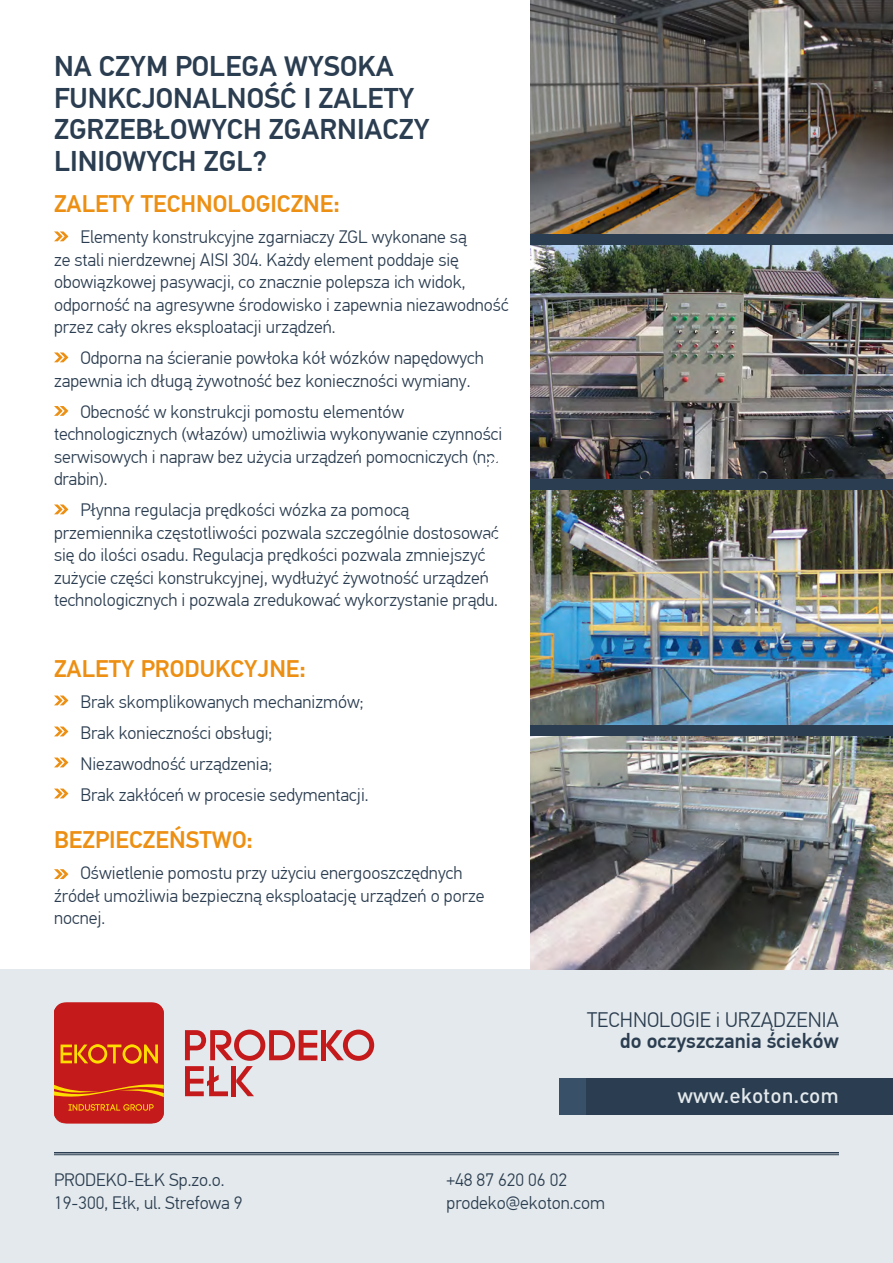
<style>
.page{position:relative;width:893px;height:1263px;background:#fff}
.page>*{position:absolute;margin:0;border:0;box-sizing:border-box;transform-origin:0 0}
.t1{font:500 28.5px/31.5px "PF Din Text Pro";color:#2b3d50}
.t2{font:500 24px "PF Din Text Pro";color:#ec8f12}
.t3{font:300 21px "PF Din Text Pro";color:#2b3d50}
.t4{font:500 21px "PF Din Text Pro";color:#2b3d50}
.t5{font:500 21px "DIN Pro";color:#e3e9ec}
.t6{font:300 18px/22.5px "PF Din Text Pro";color:#2b3d50}
</style>
<div class="page">
<div style="left:0;top:969px;width:893px;height:294px;background:#e3e9ec"></div>
<div style="left:530px;top:0;width:363px;height:969px;background:#2b3d50"></div>
<svg style="left:54px;top:231px;width:14px;height:10px"></svg>
<svg style="left:54px;top:352px;width:14px;height:10px"></svg>
<svg style="left:54px;top:406px;width:14px;height:10px"></svg>
<svg style="left:54px;top:504px;width:14px;height:10px"></svg>
<svg style="left:54px;top:695px;width:14px;height:10px"></svg>
<svg style="left:54px;top:726px;width:14px;height:10px"></svg>
<svg style="left:54px;top:757px;width:14px;height:10px"></svg>
<svg style="left:54px;top:788px;width:14px;height:10px"></svg>
<svg style="left:54px;top:869px;width:14px;height:10px"></svg>
<img style="left:530px;top:0;width:363px;height:233px">
<img style="left:530px;top:245px;width:363px;height:234px">
<img style="left:530px;top:491px;width:363px;height:233px">
<img style="left:530px;top:736px;width:363px;height:233px">
<hr style="left:54px;top:1152px;width:785px;height:1px;background:#2b3d50">
<hr style="left:54px;top:1154px;width:785px;height:1px;background:#2b3d50">
<svg style="left:54px;top:1002px;width:110px;height:121px;background:#cb301a"></svg>
<div style="left:559px;top:1078px;width:334px;height:37px;background:#395069"></div>
<div style="left:586px;top:1078px;width:307px;height:37px;background:#2b3d50"></div>
<div style="left:321px;top:1030px;width:5px;height:30px;background:#c51a1b"></div>
<svg style="left:326px;top:1029px;width:48px;height:32px"></svg>
<svg style="left:185px;top:1029px;width:132px;height:67px"></svg>
<h1 class="t1" style="left:54px;top:51px;width:377px">NA CZYM POLEGA WYSOKA<br>FUNKCJONALNOŚĆ I ZALETY<br>ZGRZEBŁOWYCH ZGARNIACZY<br>LINIOWYCH ZGL?</h1>
<h2 class="t2" style="left:54px;top:190px;width:287px">ZALETY TECHNOLOGICZNE:</h2>
<p class="t6" style="left:54px;top:226px;width:456px;text-indent:26px">Elementy konstrukcyjne zgarniaczy ZGL wykonane są<br>ze stali nierdzewnej AISI 304. Każdy element poddaje się obowiązkowej pasywacji, co znacznie polepsza ich widok, odporność na agresywne środowisko i zapewnia niezawodność przez cały okres eksploatacji urządzeń.</p>
<p class="t6" style="left:54px;top:347px;width:432px;text-indent:26px">Odporna na ścieranie powłoka kół wózków napędowych zapewnia ich długą żywotność bez konieczności wymiany.</p>
<p class="t6" style="left:54px;top:401px;width:450px;text-indent:26px">Obecność w konstrukcji pomostu elementów technologicznych (włazów) umożliwia wykonywanie czynności serwisowych i napraw bez użycia urządzeń pomocniczych (np. drabin).</p>
<p class="t6" style="left:54px;top:499px;width:446px;text-indent:26px">Płynna regulacja prędkości wózka za pomocą przemiennika częstotliwości pozwala szczególnie dostosować się do ilości osadu. Regulacja prędkości pozwala zmniejszyć zużycie części konstrukcyjnej, wydłużyć żywotność urządzeń technologicznych i pozwala zredukować wykorzystanie prądu.</p>
<h2 class="t2" style="left:54px;top:654px;width:253px">ZALETY PRODUKCYJNE:</h2>
<p class="t6" style="left:80px;top:686px;width:290px;line-height:31px">Brak skomplikowanych mechanizmów; Brak konieczności obsługi; Niezawodność urządzenia;<br>Brak zakłóceń w procesie sedymentacji.</p>
<h2 class="t2" style="left:54px;top:825px;width:201px">BEZPIECZEŃSTWO:</h2>
<p class="t6" style="left:54px;top:862px;width:432px;text-indent:26px">Oświetlenie pomostu przy użyciu energooszczędnych źródeł umożliwia bezpieczną eksploatację urządzeń o porze nocnej.</p>
<p class="t3" style="left:587px;top:1008px;width:253px">TECHNOLOGIE i URZĄDZENIA</p>
<p class="t4" style="left:620px;top:1028px;width:221px">do oczyszczania ścieków</p>
<p class="t5" style="left:677px;top:1081px;width:163px">www.ekoton.com</p>
<p class="t6" style="left:54px;top:1169px;width:190px">PRODEKO-EŁK Sp.zo.o.<br>19-300, Ełk, ul. Strefowa 9</p>
<p class="t6" style="left:446px;top:1169px;width:160px">+48 87 620 06 02 prodeko@ekoton.com</p>
</div>
